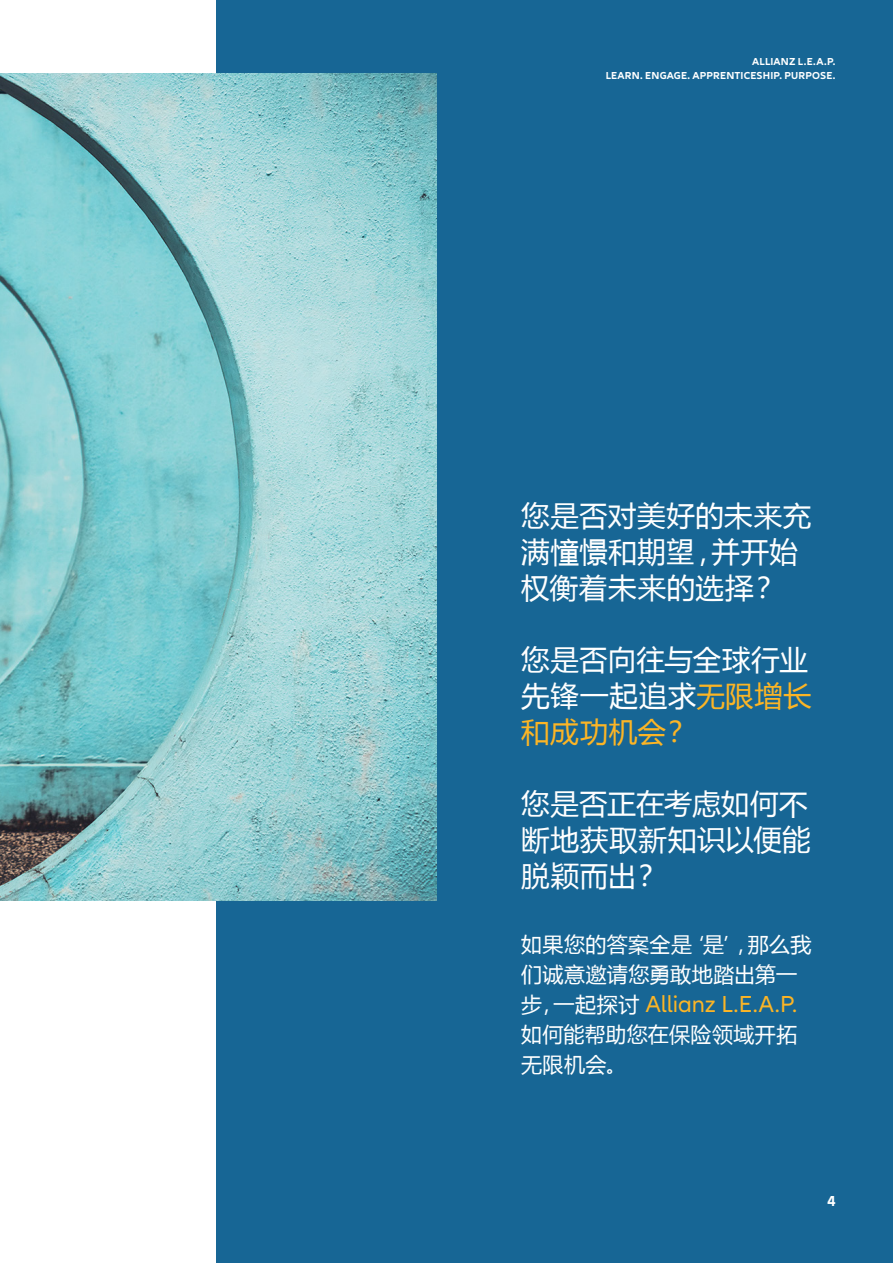
<style>
.page{position:relative;width:893px;height:1263px;background:#fff}
.page>*{position:absolute;margin:0;border:0;box-sizing:border-box;transform-origin:0 0}
.Subheadline___CTA_15{font:28.5px/36px "Microsoft Ya Hei";letter-spacing:.015em;color:#fff}
.Subheadline___CTA_15-2{font:24px "Allianz Neo";letter-spacing:-.005em;color:#fcb525}
.Subheadline___CTA_15-3{font:21px/30px "Microsoft Ya Hei";letter-spacing:.015em;color:#fff}
.t1{font:700 15px "Allianz Neo";color:#fff}
.Subheadline___CTA_15-4{font:700 10.5px "Allianz Neo";letter-spacing:.015em;color:#fff}
.s1{color:#fcb525}
.s2{font-family:"Microsoft Ya Hei";font-size:21px;color:#fff}
</style>
<div class="page">
<div style="left:217px;top:0;width:676px;height:1263px;background:#176695"></div>
<img style="left:0;top:74px;width:436px;height:826px">
<p class="Subheadline___CTA_15-4" style="left:752px;top:56px;width:85px">ALLIANZ L.E.A.P.</p>
<p class="Subheadline___CTA_15-4" style="left:606px;top:69px;width:231px">LEARN. ENGAGE. APPRENTICESHIP. PURPOSE.</p>
<p class="Subheadline___CTA_15" style="left:521px;top:497px;width:292px">您是否对美好的未来充满憧憬和期望，并开始权衡着未来的选择？</p>
<p class="Subheadline___CTA_15" style="left:521px;top:641px;width:292px">您是否向往与全球行业先锋一起追求<span class="s1">无限增长和成功机会？</span></p>
<p class="Subheadline___CTA_15" style="left:521px;top:785px;width:291px;text-align:justify">您是否正在考虑如何不断地获取新知识以便能脱颖而出？</p>
<p class="Subheadline___CTA_15-3" style="left:521px;top:929px;width:292px">如果您的答案全是‘是’，那么我们诚意邀请您勇敢地踏出第一</p>
<p class="Subheadline___CTA_15-2" style="left:521px;top:991px;width:277px"><span class="s2">步，一起探讨</span> Allianz L.E.A.P.</p>
<p class="Subheadline___CTA_15-3" style="left:521px;top:1019px;width:278px">如何能帮助您在保险领域开拓无限机会。</p>
<p class="t1" style="left:827px;top:1192px;width:10px">4</p>
</div>
